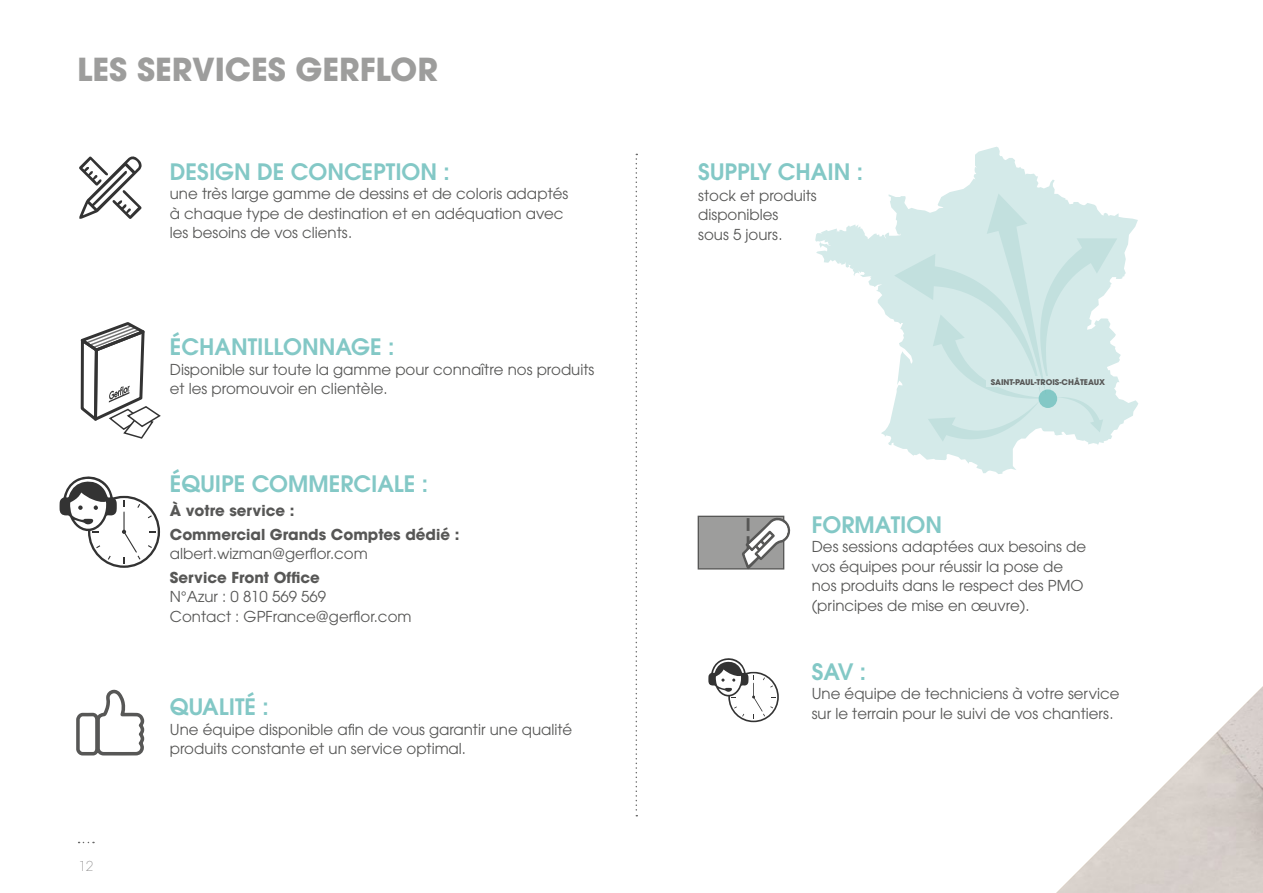
<style>
.page{position:relative;width:1263px;height:893px;background:#fff}
.page>*{position:absolute;margin:0;border:0;box-sizing:border-box;transform-origin:0 0}
.t1{font:700 31.5px "ITC Avant Garde Pro";color:#9d9d9c}
.t2{font:600 22.5px "Avant Garde";color:#83c8c6}
.t3{font:15px/19.5px "Avant Garde";color:#575756}
.t4{font:700 15px/23.7px "Avant Garde";color:#575756}
.t5{font:200 13.5px "Avant Garde";color:#706f6f}
.t6{font:700 7.8px "Avant Garde";color:#575756}
</style>
<div class="page">
<svg style="left:80px;top:322px;width:81px;height:117px"></svg>
<svg style="left:60px;top:476px;width:100px;height:92px"></svg>
<svg style="left:79px;top:156px;width:63px;height:63px"></svg>
<svg style="left:708px;top:658px;width:71px;height:65px"></svg>
<div style="left:698px;top:516px;width:86px;height:53px;background:#9d9d9c;border:1px solid #575756"></div>
<svg style="left:742px;top:516px;width:49px;height:53px"></svg>
<svg style="left:815px;top:147px;width:323px;height:327px"></svg>
<svg style="left:894px;top:193px;width:223px;height:249px"></svg>
<img style="left:1056px;top:686px;width:207px;height:207px">
<svg style="left:635px;top:154px;width:2px;height:662px"></svg>
<svg style="left:76px;top:689px;width:69px;height:155px"></svg>
<h1 class="t1" style="left:77px;top:49px;width:362px">LES SERVICES GERFLOR</h1>
<h2 class="t2" style="left:170px;top:157px;width:281px">DESIGN DE CONCEPTION :</h2>
<p class="t3" style="left:170px;top:184px;width:400px">une très large gamme de dessins et de coloris adaptés à chaque type de destination et en adéquation avec les besoins de vos clients.</p>
<h2 class="t2" style="left:170px;top:332px;width:226px">ÉCHANTILLONNAGE :</h2>
<p class="t3" style="left:170px;top:360px;width:426px">Disponible sur toute la gamme pour connaître nos produits et les promouvoir en clientèle.</p>
<h2 class="t2" style="left:170px;top:469px;width:260px">ÉQUIPE COMMERCIALE :</h2>
<p class="t4" style="left:170px;top:498px;width:291px">À votre service :<br>Commercial Grands Comptes dédié :</p>
<p class="t3" style="left:170px;top:544px;width:199px">albert.wizman@gerflor.com</p>
<p class="t4" style="left:170px;top:565px;width:151px">Service Front Office</p>
<p class="t3" style="left:170px;top:587px;width:243px">N°Azur : 0 810 569 569<br>Contact : GPFrance@gerflor.com</p>
<p class="t5" style="left:78px;top:858px;width:16px">12</p>
<h2 class="t2" style="left:170px;top:692px;width:101px">QUALITÉ :</h2>
<p class="t3" style="left:170px;top:720px;width:404px">Une équipe disponible afin de vous garantir une qualité produits constante et un service optimal.</p>
<h2 class="t2" style="left:698px;top:157px;width:166px">SUPPLY CHAIN :</h2>
<p class="t3" style="left:698px;top:185px;width:120px">stock et produits disponibles<br>sous 5 jours.</p>
<p class="t6" style="left:991px;top:377px;width:116px">SAINT-PAUL-TROIS-CHÂTEAUX</p>
<h2 class="t2" style="left:812px;top:510px;width:132px">FORMATION</h2>
<p class="t3" style="left:812px;top:537px;width:276px">Des sessions adaptées aux besoins de vos équipes pour réussir la pose de nos produits dans le respect des PMO (principes de mise en œuvre).</p>
<h2 class="t2" style="left:812px;top:657px;width:56px">SAV :</h2>
<p class="t3" style="left:812px;top:684px;width:309px">Une équipe de techniciens à votre service sur le terrain pour le suivi de vos chantiers.</p>
</div>
